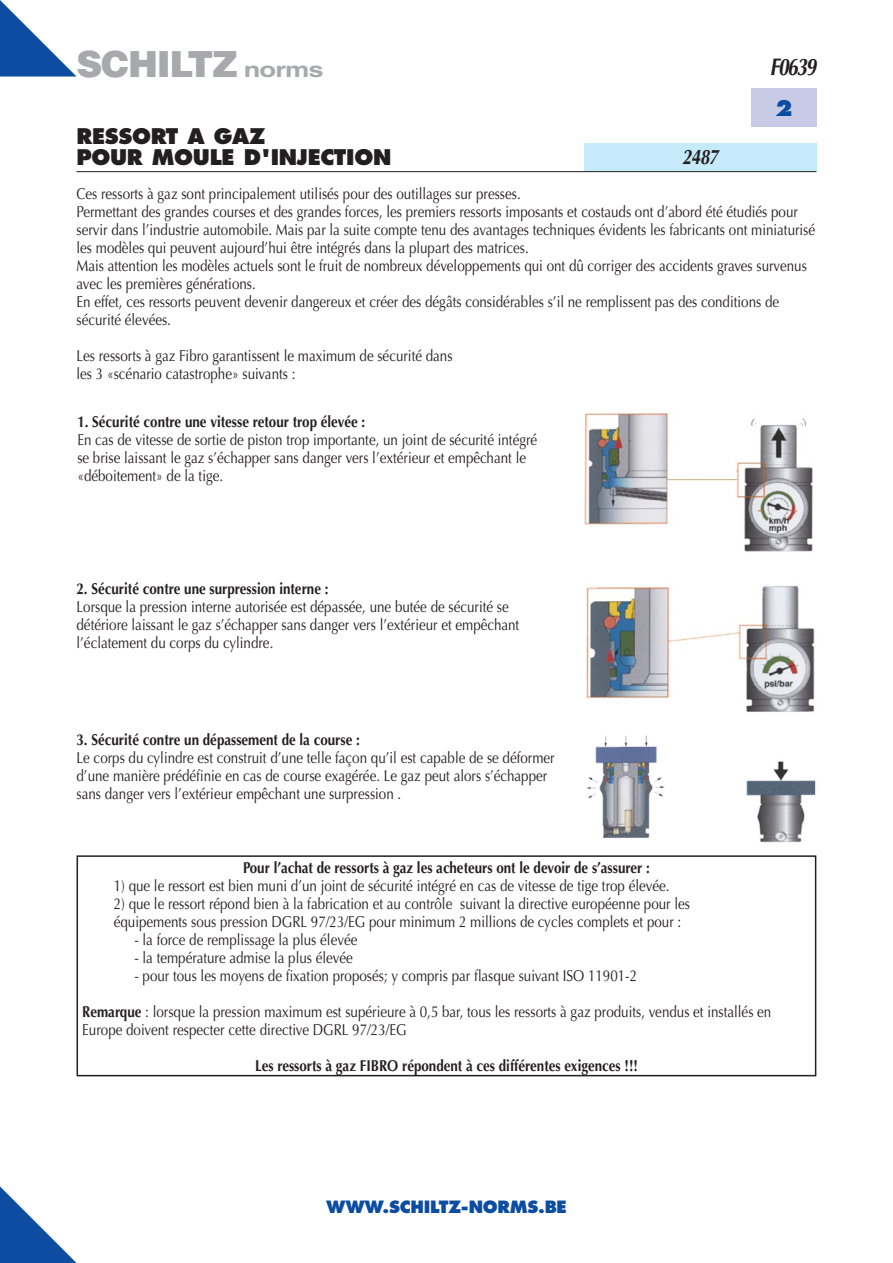
<style>
.page{position:relative;width:893px;height:1263px;background:#fff}
.page>*{position:absolute;margin:0;border:0;box-sizing:border-box;transform-origin:0 0}
.t1{font:900 36px "Helvetica";letter-spacing:-.035em;color:#a8a9ad}
.t2{font:italic 700 24px "Optima";letter-spacing:-.075em;color:#231f20;scale:.8 1}
._01_titre{font:800 21px/21px "Futura";letter-spacing:-.015em;color:#231f20}
._04_bloc_Art__DIN_IS{font:italic 700 21px "Optima";color:#231f20;scale:.8 1}
.t3{font:800 21px "Futura";color:#0d4da1}
.t4{font:800 16.5px "Futura";letter-spacing:-.015em;color:#0d4da1}
.t5{font:15.75px/18px "Optima";color:#231f20;scale:.85 1}
.t6{font:700 15.75px "Optima";color:#231f20;scale:.85 1}
.s1{font-weight:700;font-size:21px}
.s2{font-weight:700}
</style>
<div class="page">
<svg style="left:0;top:1186px;width:77px;height:77px"></svg>
<div style="left:584px;top:143px;width:232px;height:28px;background:#c6eafa"></div>
<hr style="left:77px;top:171px;width:739px;height:1px;background:#231f20">
<div style="left:751px;top:89px;width:65px;height:38px;background:#c7cbe6"></div>
<svg style="left:0;top:0;width:77px;height:77px"></svg>
<div style="left:77px;top:855px;width:739px;height:221px;border:2px solid #231f20"></div>
<img style="left:586px;top:735px;width:230px;height:108px">
<img style="left:586px;top:585px;width:229px;height:127px">
<img style="left:584px;top:414px;width:229px;height:138px">
<h1 class="t1" style="left:77px;top:40px;width:248px">SCHILTZ <span class="s1">norms</span></h1>
<p class="_01_titre" style="left:77px;top:125px;width:316px">RESSORT A GAZ<br>POUR MOULE D'INJECTION</p>
<p class="_04_bloc_Art__DIN_IS" style="left:682px;top:145px;width:47px">2487</p>
<h2 class="t2" style="left:770px;top:52px;width:60px">F0639</h2>
<h3 class="t3" style="left:775px;top:95px;width:19px">2</h3>
<p class="t5" style="left:77px;top:184px;width:524px">Ces ressorts à gaz sont principalement utilisés pour des outillages sur presses.</p>
<p class="t5" style="left:77px;top:202px;width:870px">Permettant des grandes courses et des grandes forces, les premiers ressorts imposants et costauds ont d’abord été étudiés pour servir dans l’industrie automobile. Mais par la suite compte tenu des avantages techniques évidents les fabricants ont miniaturisé les modèles qui peuvent aujourd’hui être intégrés dans la plupart des matrices.</p>
<p class="t5" style="left:77px;top:256px;width:861px">Mais attention les modèles actuels sont le fruit de nombreux développements qui ont dû corriger des accidents graves survenus avec les premières générations.</p>
<p class="t5" style="left:77px;top:292px;width:828px">En effet, ces ressorts peuvent devenir dangereux et créer des dégâts considérables s’il ne remplissent pas des conditions de sécurité élevées.</p>
<p class="t5" style="left:77px;top:346px;width:444px">Les ressorts à gaz Fibro garantissent le maximum de sécurité dans</p>
<p class="t5" style="left:77px;top:364px;width:259px">les 3 «scénario catastrophe» suivants :</p>
<p class="t6" style="left:77px;top:412px;width:340px">1. Sécurité contre une vitesse retour trop élevée :</p>
<p class="t5" style="left:77px;top:431px;width:542px">En cas de vitesse de sortie de piston trop importante, un joint de sécurité intégré se brise laissant le gaz s’échapper sans danger vers l’extérieur et empêchant le «déboitement» de la tige.</p>
<p class="t6" style="left:77px;top:579px;width:298px">2. Sécurité contre une surpression interne :</p>
<p class="t5" style="left:77px;top:598px;width:522px">Lorsque la pression interne autorisée est dépassée, une butée de sécurité se détériore laissant le gaz s’échapper sans danger vers l’extérieur et empêchant l’éclatement du corps du cylindre.</p>
<p class="t6" style="left:77px;top:730px;width:335px">3. Sécurité contre un dépassement de la course :</p>
<p class="t5" style="left:77px;top:748px;width:564px">Le corps du cylindre est construit d’une telle façon qu’il est capable de se déformer d’une manière prédéfinie en cas de course exagérée. Le gaz peut alors s’échapper sans danger vers l’extérieur empêchant une surpression .</p>
<p class="t6" style="left:243px;top:858px;width:480px">Pour l’achat de ressorts à gaz les acheteurs ont le devoir de s’assurer :</p>
<p class="t5" style="left:114px;top:876px;width:655px">1) que le ressort est bien muni d’un joint de sécurité intégré en cas de vitesse de tige trop élevée.</p>
<p class="t5" style="left:114px;top:894px;width:679px">2) que le ressort répond bien à la fabrication et au contrôle suivant la directive européenne pour les équipements sous pression DGRL 97/23/EG pour minimum 2 millions de cycles complets et pour :</p>
<p class="t5" style="left:134px;top:930px;width:264px">- la force de remplissage la plus élevée</p>
<p class="t5" style="left:134px;top:948px;width:259px">- la température admise la plus élevée</p>
<p class="t5" style="left:134px;top:966px;width:593px">- pour tous les moyens de fixation proposés; y compris par flasque suivant ISO 11901-2</p>
<p class="t5" style="left:82px;top:1002px;width:812px"><span class="s2">Remarque</span> : lorsque la pression maximum est supérieure à 0,5 bar, tous les ressorts à gaz produits, vendus et installés en<br>Europe doivent respecter cette directive DGRL 97/23/EG</p>
<p class="t6" style="left:255px;top:1056px;width:452px">Les ressorts à gaz FIBRO répondent à ces différentes exigences !!!</p>
<p class="t4" style="left:326px;top:1197px;width:242px">WWW.SCHILTZ-NORMS.BE</p>
</div>
